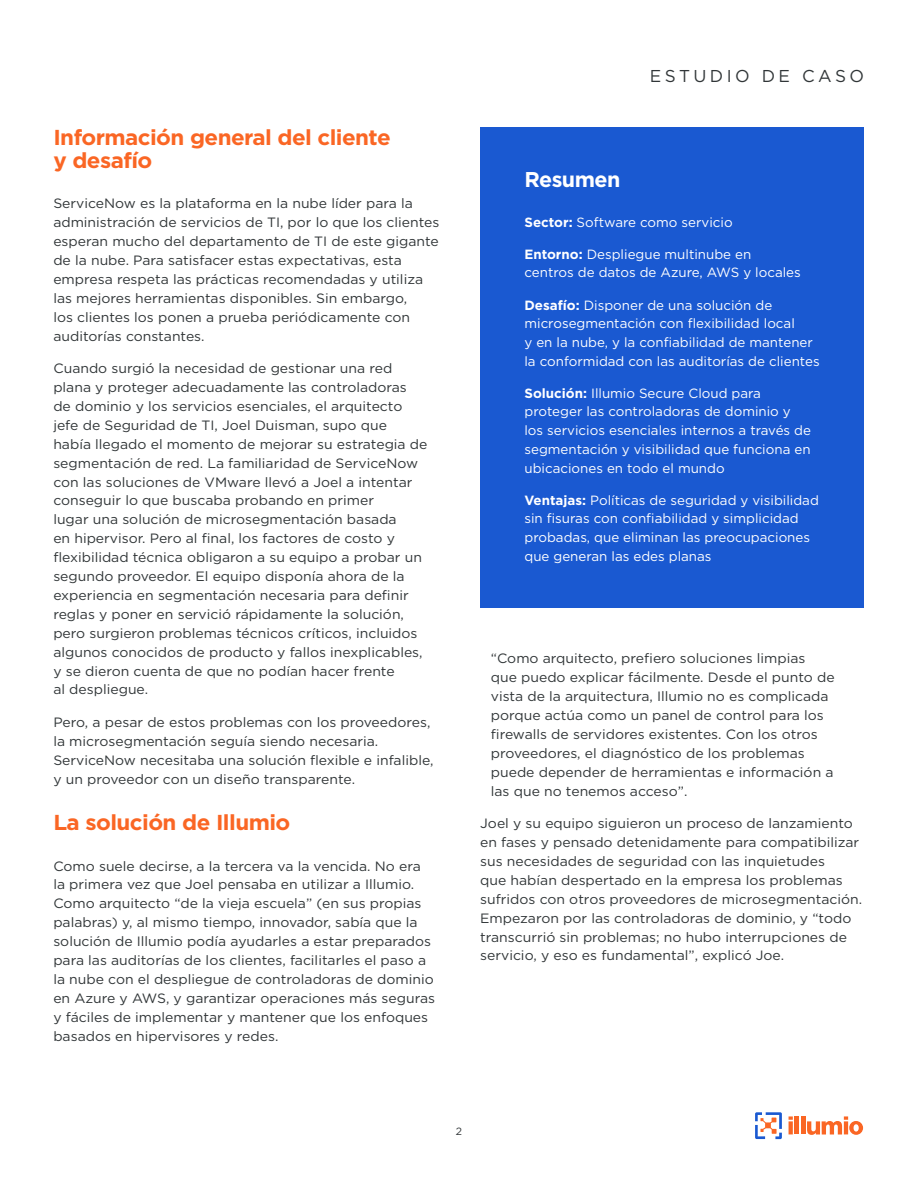
<style>
.page{position:relative;width:918px;height:1188px;background:#fff}
.page>*{position:absolute;margin:0;border:0;box-sizing:border-box;transform-origin:0 0}
.t1{font:700 21.6px/23.2px "Gotham";letter-spacing:-.025em;color:#fa6624;scale:1.04 1}
.t2{font:700 21.45px "Gotham";letter-spacing:-.025em;color:#fff}
.t3{font:17.1px "Gotham";letter-spacing:.2em;color:#313638}
.t4{font:13.5px/18.9px "Gotham";color:#313638}
.t5{font:13.35px/18.8px "Gotham";color:#fff}
.t6{font:10.5px "Gotham";color:#313638}
.s1{font-weight:700}
</style>
<div class="page">
<svg style="left:789px;top:1121px;width:4px;height:13px"></svg>
<svg style="left:789px;top:1116px;width:4px;height:4px"></svg>
<hr style="left:795px;top:1116px;width:4px;height:18px;background:#fa6624">
<hr style="left:801px;top:1116px;width:4px;height:18px;background:#fa6624">
<svg style="left:807px;top:1116px;width:56px;height:19px"></svg>
<svg style="left:755px;top:1112px;width:27px;height:27px"></svg>
<div style="left:480px;top:128px;width:384px;height:480px;background:#1a59d1"></div>
<h1 class="t1" style="left:53px;top:125px;width:326px">Información general del cliente y desafío</h1>
<p class="t4" style="left:53px;top:194px;width:388px">ServiceNow es la plataforma en la nube líder para la administración de servicios de TI, por lo que los clientes esperan mucho del departamento de TI de este gigante de la nube. Para satisfacer estas expectativas, esta empresa respeta las prácticas recomendadas y utiliza las mejores herramientas disponibles. Sin embargo,<br>los clientes los ponen a prueba periódicamente con auditorías constantes.</p>
<p class="t4" style="left:53px;top:359px;width:376px">Cuando surgió la necesidad de gestionar una red plana y proteger adecuadamente las controladoras de dominio y los servicios esenciales, el arquitecto jefe de Seguridad de TI, Joel Duisman, supo que había llegado el momento de mejorar su estrategia de segmentación de red. La familiaridad de ServiceNow con las soluciones de VMware llevó a Joel a intentar conseguir lo que buscaba probando en primer<br>lugar una solución de microsegmentación basada<br>en hipervisor. Pero al final, los factores de costo y flexibilidad técnica obligaron a su equipo a probar un segundo proveedor. El equipo disponía ahora de la experiencia en segmentación necesaria para definir reglas y poner en servició rápidamente la solución, pero surgieron problemas técnicos críticos, incluidos algunos conocidos de producto y fallos inexplicables, y se dieron cuenta de que no podían hacer frente<br>al despliegue.</p>
<p class="t4" style="left:53px;top:712px;width:382px">Pero, a pesar de estos problemas con los proveedores, la microsegmentación seguía siendo necesaria.<br>ServiceNow necesitaba una solución flexible e infalible, y un proveedor con un diseño transparente.</p>
<h1 class="t1" style="left:53px;top:811px;width:229px">La solución de Illumio</h1>
<p class="t4" style="left:53px;top:856px;width:383px">Como suele decirse, a la tercera va la vencida. No era la primera vez que Joel pensaba en utilizar a Illumio.<br>Como arquitecto “de la vieja escuela” (en sus propias palabras) y, al mismo tiempo, innovador, sabía que la solución de Illumio podía ayudarles a estar preparados para las auditorías de los clientes, facilitarles el paso a la nube con el despliegue de controladoras de dominio en Azure y AWS, y garantizar operaciones más seguras y fáciles de implementar y mantener que los enfoques basados en hipervisores y redes.</p>
<p class="t3" style="left:650px;top:65px;width:216px">ESTUDIO DE CASO</p>
<h2 class="t2" style="left:524px;top:165px;width:97px">Resumen</h2>
<p class="t5" style="left:524px;top:212px;width:210px"><span class="s1">Sector:</span> Software como servicio</p>
<p class="t5" style="left:524px;top:244px;width:278px"><span class="s1">Entorno:</span> Despliegue multinube en centros de datos de Azure, AWS y locales</p>
<p class="t5" style="left:524px;top:295px;width:297px"><span class="s1">Desafío:</span> Disponer de una solución de microsegmentación con flexibilidad local<br>y en la nube, y la confiabilidad de mantener la conformidad con las auditorías de clientes</p>
<p class="t5" style="left:524px;top:383px;width:288px"><span class="s1">Solución:</span> Illumio Secure Cloud para proteger las controladoras de dominio y los servicios esenciales internos a través de segmentación y visibilidad que funciona en ubicaciones en todo el mundo</p>
<p class="t5" style="left:524px;top:490px;width:296px"><span class="s1">Ventajas:</span> Políticas de seguridad y visibilidad sin fisuras con confiabilidad y simplicidad probadas, que eliminan las preocupaciones que generan las edes planas</p>
<p class="t4" style="left:491px;top:649px;width:345px">“Como arquitecto, prefiero soluciones limpias que puedo explicar fácilmente. Desde el punto de vista de la arquitectura, Illumio no es complicada porque actúa como un panel de control para los firewalls de servidores existentes. Con los otros proveedores, el diagnóstico de los problemas puede depender de herramientas e información a las que no tenemos acceso”.</p>
<p class="t4" style="left:480px;top:814px;width:383px">Joel y su equipo siguieron un proceso de lanzamiento en fases y pensado detenidamente para compatibilizar sus necesidades de seguridad con las inquietudes<br>que habían despertado en la empresa los problemas sufridos con otros proveedores de microsegmentación.<br>Empezaron por las controladoras de dominio, y “todo transcurrió sin problemas; no hubo interrupciones de servicio, y eso es fundamental”, explicó Joe.</p>
<p class="t6" style="left:456px;top:1124px;width:8px">2</p>
</div>
